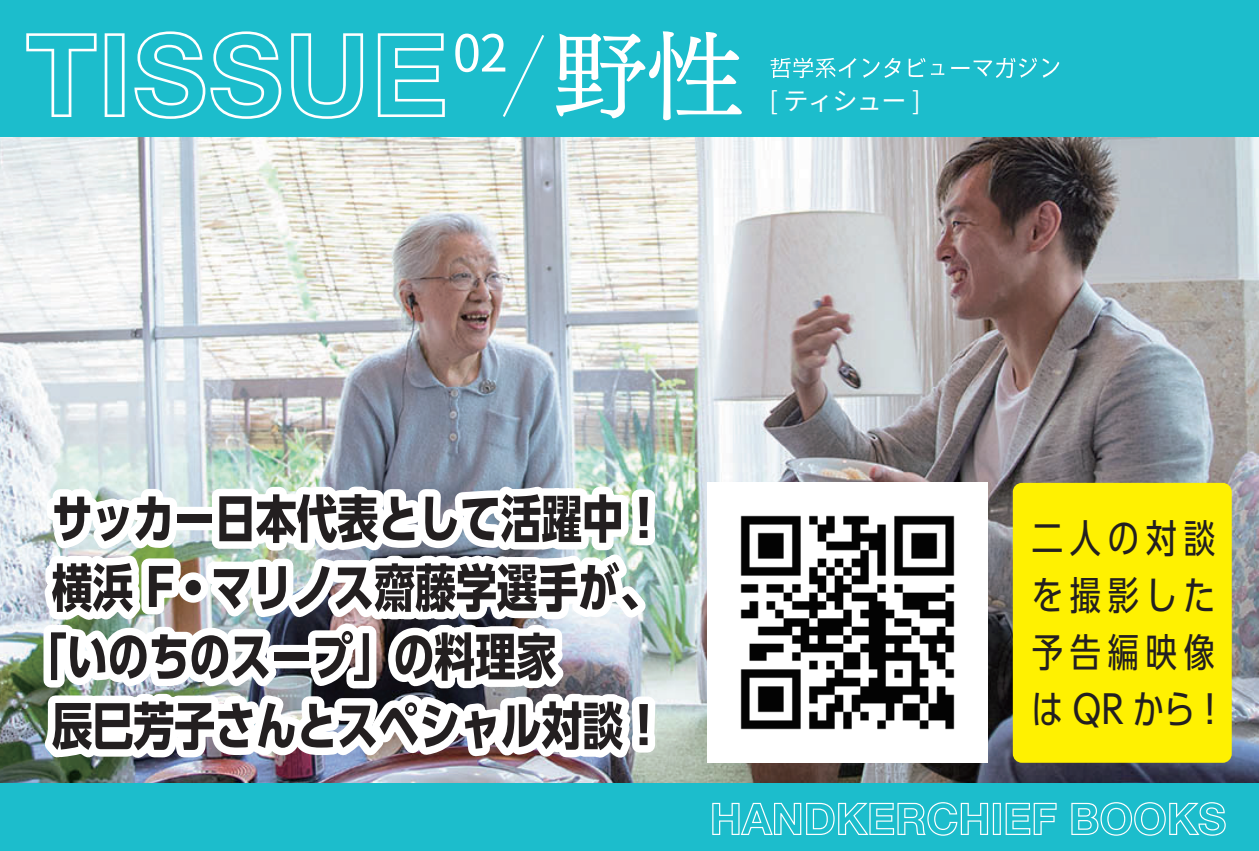
<style>
.page{position:relative;width:1259px;height:851px;background:#fff}
.page>*{position:absolute;margin:0;border:0;box-sizing:border-box;transform-origin:0 0}
.t1{font:700 51px "UD Shin Go C Oeiz Pr 6";color:#231f20}
.t2{font:50.7px "Noto Sans CJ Kjp";color:#fff}
.t3{font:39px/57px "UD Shin Go C Oeiz Pr 6";letter-spacing:.175em;color:#231f20;text-align:justify}
.t4{font:25.2px "Noto Sans CJ Kjp";letter-spacing:-.025em;color:#fff}
.s1{font-family:"Tsuku Min R";font-size:96.9px}
</style>
<div class="page">
<div style="left:0;top:0;width:1259px;height:850px;background:#1cbdcc"></div>
<svg style="left:712px;top:802px;width:276px;height:33px"></svg>
<svg style="left:993px;top:802px;width:8px;height:32px"></svg>
<svg style="left:1005px;top:802px;width:51px;height:32px"></svg>
<svg style="left:1071px;top:802px;width:154px;height:33px"></svg>
<svg style="left:26px;top:33px;width:71px;height:84px"></svg>
<svg style="left:105px;top:33px;width:20px;height:84px"></svg>
<svg style="left:134px;top:31px;width:147px;height:88px"></svg>
<svg style="left:291px;top:33px;width:72px;height:86px"></svg>
<svg style="left:378px;top:33px;width:67px;height:84px"></svg>
<svg style="left:770px;top:58px;width:86px;height:20px"></svg>
<svg style="left:863px;top:58px;width:37px;height:20px"></svg>
<svg style="left:908px;top:58px;width:17px;height:19px"></svg>
<svg style="left:931px;top:64px;width:13px;height:11px"></svg>
<svg style="left:951px;top:58px;width:108px;height:20px"></svg>
<svg style="left:503px;top:35px;width:41px;height:82px"></svg>
<img style="left:0;top:137px;width:1259px;height:645px">
<img style="left:34px;top:445px;width:629px;height:338px">
<img style="left:707px;top:483px;width:280px;height:279px">
<div style="left:1013px;top:483px;width:218px;height:279px;background:#fff101;border-radius:9px"></div>
<p class="t2" style="left:453px;top:24px;width:293px">02 <span class="s1">野性</span></p>
<p class="t4" style="left:769px;top:87px;width:153px">[ ティシュー ]</p>
<p class="t1" style="left:52px;top:477px;width:614px">サッカー日本代表として活躍中！</p>
<p class="t1" style="left:52px;top:546px;width:610px">横浜 F・マリノス齋藤学選手が、</p>
<p class="t1" style="left:26px;top:615px;width:532px">「いのちのスープ」の料理家</p>
<p class="t1" style="left:52px;top:684px;width:614px">辰巳芳子さんとスペシャル対談！</p>
<p class="t3" style="left:1032px;top:508px;width:185px">二人の対談を撮影した予告編映像はQRから!</p>
</div>
